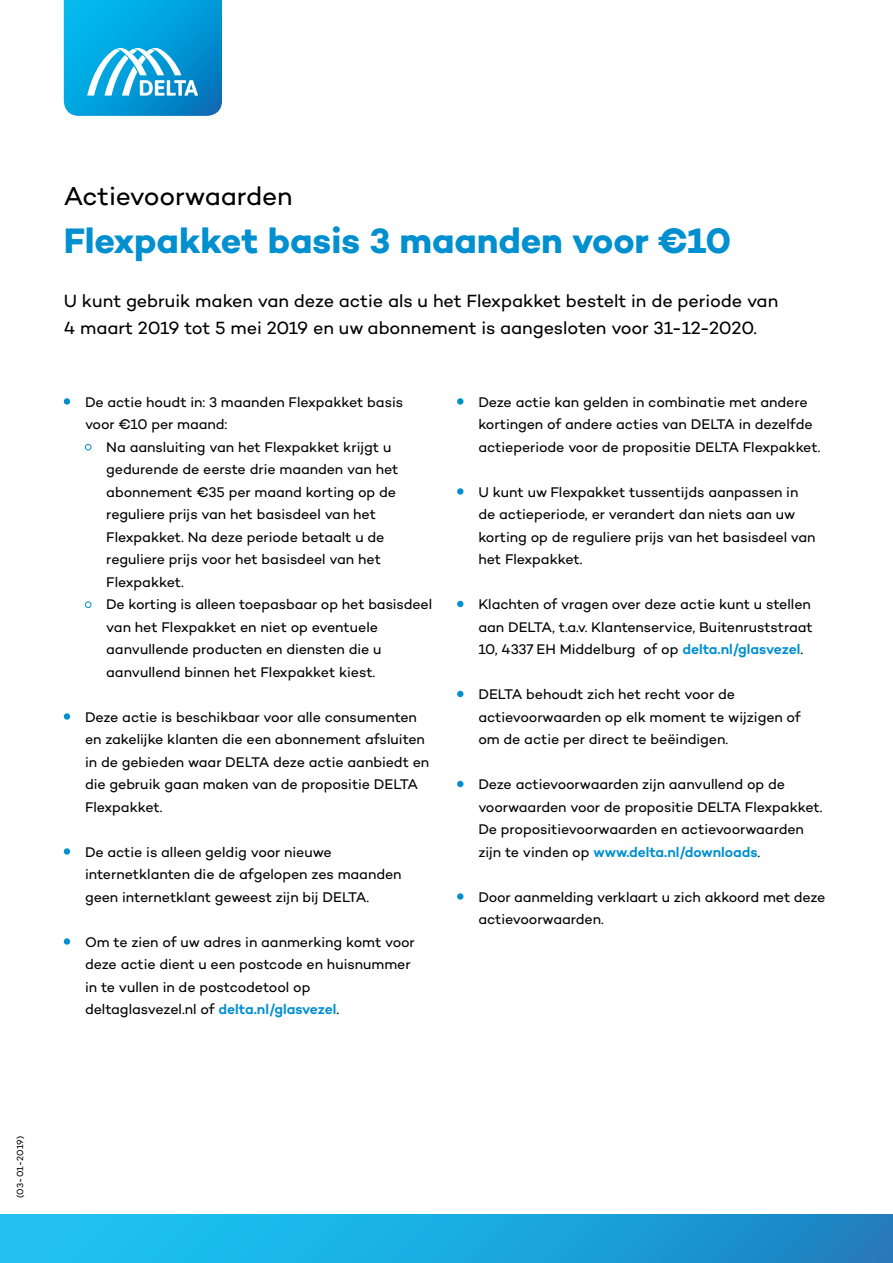
<style>
.page{position:relative;width:893px;height:1263px;background:#fff}
.page>*{position:absolute;margin:0;border:0;box-sizing:border-box;transform-origin:0 0}
.t1{font:700 36px "Campton";letter-spacing:-.005em;color:#008fcf}
.t2{font:26.25px "Campton";letter-spacing:-.01em;color:#000}
.t3{font:18px "Campton";letter-spacing:-.005em;color:#000}
.Brood_tekst_goed{font:14.25px/22.5px "Campton";letter-spacing:-.005em;color:#000}
.Brood_tekst_goed-2{font:600 14.25px "Campton";color:#008fcf}
.t4{font:9px "Campton";letter-spacing:.025em;color:#000}
.s1{font-weight:600;color:#008fcf}
.s2{font-weight:400;color:#000}
</style>
<div class="page">
<svg style="left:64px;top:0;width:158px;height:116px;background:#1ca7dd"></svg>
<div style="left:0;top:1214px;width:893px;height:49px;background:linear-gradient(to right,#1dccf8,#1c84c4)"></div>
<div style="left:64px;top:398px;width:6px;height:7px;background:#008fcf;border-radius:50%"></div>
<svg style="left:85px;top:444px;width:6px;height:6px"></svg>
<div style="left:85px;top:601px;width:6px;height:7px;border:1px solid #008fcf;border-radius:50%"></div>
<div style="left:64px;top:713px;width:6px;height:7px;background:#008fcf;border-radius:50%"></div>
<div style="left:64px;top:848px;width:6px;height:7px;background:#008fcf;border-radius:50%"></div>
<div style="left:64px;top:938px;width:6px;height:7px;background:#008fcf;border-radius:50%"></div>
<div style="left:457px;top:398px;width:6px;height:7px;background:#008fcf;border-radius:50%"></div>
<div style="left:457px;top:488px;width:6px;height:7px;background:#008fcf;border-radius:50%"></div>
<svg style="left:457px;top:601px;width:6px;height:6px"></svg>
<svg style="left:457px;top:691px;width:6px;height:6px"></svg>
<svg style="left:457px;top:781px;width:6px;height:6px"></svg>
<div style="left:457px;top:893px;width:6px;height:7px;background:#008fcf;border-radius:50%"></div>
<p class="t2" style="left:64px;top:179px;width:230px">Actievoorwaarden</p>
<p class="t1" style="left:64px;top:218px;width:669px">Flexpakket basis 3 maanden voor €10</p>
<p class="t3" style="left:64px;top:289px;width:716px">U kunt gebruik maken van deze actie als u het Flexpakket bestelt in de periode van</p>
<p class="t3" style="left:64px;top:316px;width:695px">4 maart 2019 tot 5 mei 2019 en uw abonnement is aangesloten voor 31-12-2020.</p>
<p class="Brood_tekst_goed" style="left:85px;top:390px;width:320px">De actie houdt in: 3 maanden Flexpakket basis</p>
<p class="Brood_tekst_goed" style="left:85px;top:413px;width:144px">voor €10 per maand:</p>
<p class="Brood_tekst_goed" style="left:106px;top:435px;width:287px">Na aansluiting van het Flexpakket krijgt u</p>
<p class="Brood_tekst_goed" style="left:106px;top:458px;width:294px">gedurende de eerste drie maanden van het</p>
<p class="Brood_tekst_goed" style="left:106px;top:480px;width:291px">abonnement €35 per maand korting op de</p>
<p class="Brood_tekst_goed" style="left:106px;top:503px;width:271px">reguliere prijs van het basisdeel van het</p>
<p class="Brood_tekst_goed" style="left:106px;top:525px;width:280px">Flexpakket. Na deze periode betaalt u de</p>
<p class="Brood_tekst_goed" style="left:106px;top:548px;width:276px">reguliere prijs voor het basisdeel van het</p>
<p class="Brood_tekst_goed" style="left:106px;top:570px;width:79px">Flexpakket.</p>
<p class="Brood_tekst_goed" style="left:106px;top:593px;width:327px">De korting is alleen toepasbaar op het basisdeel van het Flexpakket en niet op eventuele</p>
<p class="Brood_tekst_goed" style="left:106px;top:638px;width:277px">aanvullende producten en diensten die u</p>
<p class="Brood_tekst_goed" style="left:106px;top:660px;width:271px">aanvullend binnen het Flexpakket kiest.</p>
<p class="Brood_tekst_goed" style="left:85px;top:705px;width:346px">Deze actie is beschikbaar voor alle consumenten en zakelijke klanten die een abonnement afsluiten in de gebieden waar DELTA deze actie aanbiedt en die gebruik gaan maken van de propositie DELTA</p>
<p class="Brood_tekst_goed" style="left:85px;top:795px;width:79px">Flexpakket.</p>
<p class="Brood_tekst_goed" style="left:85px;top:840px;width:318px">De actie is alleen geldig voor nieuwe internetklanten die de afgelopen zes maanden</p>
<p class="Brood_tekst_goed" style="left:85px;top:885px;width:286px">geen internetklant geweest zijn bij DELTA.</p>
<p class="Brood_tekst_goed" style="left:85px;top:930px;width:331px">Om te zien of uw adres in aanmerking komt voor</p>
<p class="Brood_tekst_goed" style="left:85px;top:953px;width:327px">deze actie dient u een postcode en huisnummer</p>
<p class="Brood_tekst_goed" style="left:85px;top:975px;width:227px">in te vullen in de postcodetool op</p>
<p class="Brood_tekst_goed" style="left:85px;top:998px;width:256px">deltaglasvezel.nl of <span class="s1">delta.nl/glasvezel</span>.</p>
<p class="Brood_tekst_goed" style="left:478px;top:390px;width:331px">Deze actie kan gelden in combinatie met andere</p>
<p class="Brood_tekst_goed" style="left:478px;top:413px;width:336px">kortingen of andere acties van DELTA in dezelfde</p>
<p class="Brood_tekst_goed" style="left:478px;top:435px;width:344px">actieperiode voor de propositie DELTA Flexpakket.</p>
<p class="Brood_tekst_goed" style="left:478px;top:480px;width:322px">U kunt uw Flexpakket tussentijds aanpassen in</p>
<p class="Brood_tekst_goed" style="left:478px;top:503px;width:318px">de actieperiode, er verandert dan niets aan uw</p>
<p class="Brood_tekst_goed" style="left:478px;top:525px;width:339px">korting op de reguliere prijs van het basisdeel van het Flexpakket.</p>
<p class="Brood_tekst_goed" style="left:478px;top:593px;width:336px">Klachten of vragen over deze actie kunt u stellen aan DELTA, t.a.v. Klantenservice, Buitenruststraat<br>10, 4337 EH Middelburg of op <span class="s1">delta.nl/glasvezel</span>.</p>
<p class="Brood_tekst_goed" style="left:478px;top:683px;width:258px">DELTA behoudt zich het recht voor de</p>
<p class="Brood_tekst_goed" style="left:478px;top:705px;width:324px">actievoorwaarden op elk moment te wijzigen of</p>
<p class="Brood_tekst_goed" style="left:478px;top:728px;width:251px">om de actie per direct te beëindigen.</p>
<p class="Brood_tekst_goed" style="left:478px;top:773px;width:308px">Deze actievoorwaarden zijn aanvullend op de</p>
<p class="Brood_tekst_goed" style="left:478px;top:795px;width:346px">voorwaarden voor de propositie DELTA Flexpakket.<br>De propositievoorwaarden en actievoorwaarden</p>
<p class="Brood_tekst_goed-2" style="left:478px;top:843px;width:283px"><span class="s2">zijn te vinden op</span> www.delta.nl/downloads<span class="s2">.</span></p>
<p class="Brood_tekst_goed" style="left:478px;top:885px;width:349px">Door aanmelding verklaart u zich akkoord met deze actievoorwaarden.</p>
<p class="t4" style="left:14px;top:1198px;width:64px;rotate:-90deg">(03-01-2019)</p>
</div>
